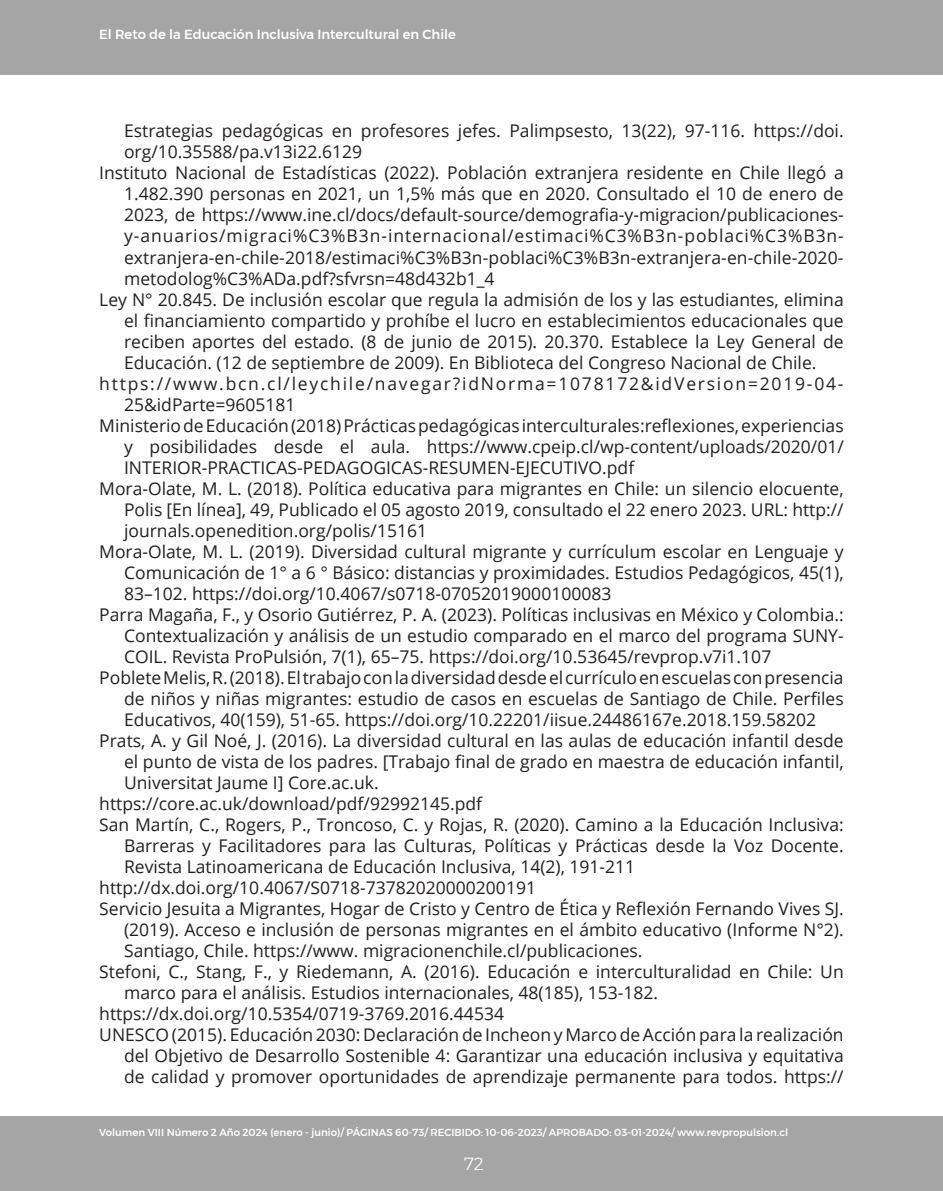
<style>
.page{position:relative;width:943px;height:1191px;background:#fff}
.page>*{position:absolute;margin:0;border:0;box-sizing:border-box;transform-origin:0 0}
._09_parrafo_referencias{font:17.5px/21px "Open Sans";color:#231f20;text-align:justify}
._09_parrafo_referencias-2{font:17.5px/21px "Open Sans";letter-spacing:.1em;color:#231f20}
.t1{font:300 17.5px "Montserrat";color:#fff}
.t2{font:500 13.12px "Montserrat";color:#fff}
.t3{font:500 10.15px "Montserrat";color:#fff}
</style>
<div class="page">
<div style="left:0;top:0;width:943px;height:74px;background:#a5a5a5"></div>
<div style="left:0;top:1116px;width:943px;height:75px;background:#a5a5a5"></div>
<p class="t2" style="left:99px;top:24px;width:358px">El Reto de la Educación Inclusiva Intercultural en Chile</p>
<p class="_09_parrafo_referencias" style="left:124px;top:120px;width:721px">Estrategias pedagógicas en profesores jefes. Palimpsesto, 13(22), 97-116. https://doi. org/10.35588/pa.v13i22.6129</p>
<p class="_09_parrafo_referencias" style="left:124px;top:162px;width:721px;text-indent:-25px">Instituto Nacional de Estadísticas (2022). Población extranjera residente en Chile llegó a 1.482.390 personas en 2021, un 1,5% más que en 2020. Consultado el 10 de enero de 2023, de https://www.ine.cl/docs/default-source/demografia-y-migracion/publicaciones&shy;y-anuarios/migraci%C3%B3n-internacional/estimaci%C3%B3n-poblaci%C3%B3n&shy;extranjera-en-chile-2018/estimaci%C3%B3n-poblaci%C3%B3n-extranjera-en-chile-2020- metodolog%C3%ADa.pdf?sfvrsn=48d432b1_4</p>
<p class="_09_parrafo_referencias" style="left:124px;top:288px;width:721px;text-indent:-25px">Ley N° 20.845. De inclusión escolar que regula la admisión de los y las estudiantes, elimina el financiamiento compartido y prohíbe el lucro en establecimientos educacionales que reciben aportes del estado. (8 de junio de 2015). 20.370. Establece la Ley General de Educación. (12 de septiembre de 2009). En Biblioteca del Congreso Nacional de Chile.</p>
<p class="_09_parrafo_referencias-2" style="left:124px;top:372px;width:721px;text-indent:-25px">https://www.bcn.cl/leychile/navegar?idNorma=1078172&amp;idVersion=2019-04-<br>25&amp;idParte=9605181</p>
<p class="_09_parrafo_referencias" style="left:124px;top:414px;width:721px;text-indent:-25px">Ministerio de Educación (2018) Prácticas pedagógicas interculturales:reflexiones, experiencias y posibilidades desde el aula. https://www.cpeip.cl/wp-content/uploads/2020/01/ INTERIOR-PRACTICAS-PEDAGOGICAS-RESUMEN-EJECUTIVO.pdf</p>
<p class="_09_parrafo_referencias" style="left:124px;top:477px;width:721px;text-indent:-25px">Mora-Olate, M. L. (2018). Política educativa para migrantes en Chile: un silencio elocuente, Polis [En línea], 49, Publicado el 05 agosto 2019, consultado el 22 enero 2023. URL: http:// journals.openedition.org/polis/15161</p>
<p class="_09_parrafo_referencias" style="left:124px;top:540px;width:721px;text-indent:-25px">Mora-Olate, M. L. (2019). Diversidad cultural migrante y currículum escolar en Lenguaje y Comunicación de 1° a 6 ° Básico: distancias y proximidades. Estudios Pedagógicos, 45(1), 83–102. https://doi.org/10.4067/s0718-07052019000100083</p>
<p class="_09_parrafo_referencias" style="left:124px;top:603px;width:721px;text-indent:-25px">Parra Magaña, F., y Osorio Gutiérrez, P. A. (2023). Políticas inclusivas en México y Colombia.:<br>Contextualización y análisis de un estudio comparado en el marco del programa SUNY-COIL. Revista ProPulsión, 7(1), 65–75. https://doi.org/10.53645/revprop.v7i1.107</p>
<p class="_09_parrafo_referencias" style="left:124px;top:666px;width:721px;text-indent:-25px">Poblete Melis, R. (2018). El trabajo con la diversidad desde el currículo en escuelas con presencia de niños y niñas migrantes: estudio de casos en escuelas de Santiago de Chile. Perfiles Educativos, 40(159), 51-65. https://doi.org/10.22201/iisue.24486167e.2018.159.58202</p>
<p class="_09_parrafo_referencias" style="left:124px;top:729px;width:721px;text-indent:-25px">Prats, A. y Gil Noé, J. (2016). La diversidad cultural en las aulas de educación infantil desde el punto de vista de los padres. [Trabajo final de grado en maestra de educación infantil, Universitat Jaume I] Core.ac.uk.</p>
<p class="_09_parrafo_referencias" style="left:99px;top:792px;width:384px">https://core.ac.uk/download/pdf/92992145.pdf</p>
<p class="_09_parrafo_referencias" style="left:124px;top:813px;width:721px;text-indent:-25px">San Martín, C., Rogers, P., Troncoso, C. y Rojas, R. (2020). Camino a la Educación Inclusiva:<br>Barreras y Facilitadores para las Culturas, Políticas y Prácticas desde la Voz Docente.<br>Revista Latinoamericana de Educación Inclusiva, 14(2), 191-211</p>
<p class="_09_parrafo_referencias" style="left:99px;top:876px;width:438px">http://dx.doi.org/10.4067/S0718-73782020000200191</p>
<p class="_09_parrafo_referencias" style="left:124px;top:897px;width:721px;text-indent:-25px">Servicio Jesuita a Migrantes, Hogar de Cristo y Centro de Ética y Reflexión Fernando Vives SJ. (2019). Acceso e inclusión de personas migrantes en el ámbito educativo (Informe N°2).<br>Santiago, Chile. https://www. migracionenchile.cl/publicaciones.</p>
<p class="_09_parrafo_referencias" style="left:124px;top:960px;width:721px;text-indent:-25px">Stefoni, C., Stang, F., y Riedemann, A. (2016). Educación e interculturalidad en Chile: Un marco para el análisis. Estudios internacionales, 48(185), 153-182.</p>
<p class="_09_parrafo_referencias" style="left:99px;top:1002px;width:406px">https://dx.doi.org/10.5354/0719-3769.2016.44534</p>
<p class="_09_parrafo_referencias" style="left:124px;top:1023px;width:721px;text-indent:-25px">UNESCO (2015). Educación 2030: Declaración de Incheon y Marco de Acción para la realización del Objetivo de Desarrollo Sostenible 4: Garantizar una educación inclusiva y equitativa de calidad y promover oportunidades de aprendizaje permanente para todos. https://</p>
<p class="t3" style="left:99px;top:1124px;width:690px">Volumen VIII Número 2 Año 2024 (enero - junio)/ PÁGINAS 60-73/ RECIBIDO: 10-06-2023/ APROBADO: 03-01-2024/ www.revpropulsion.cl</p>
<p class="t1" style="left:464px;top:1150px;width:21px">72</p>
</div>
